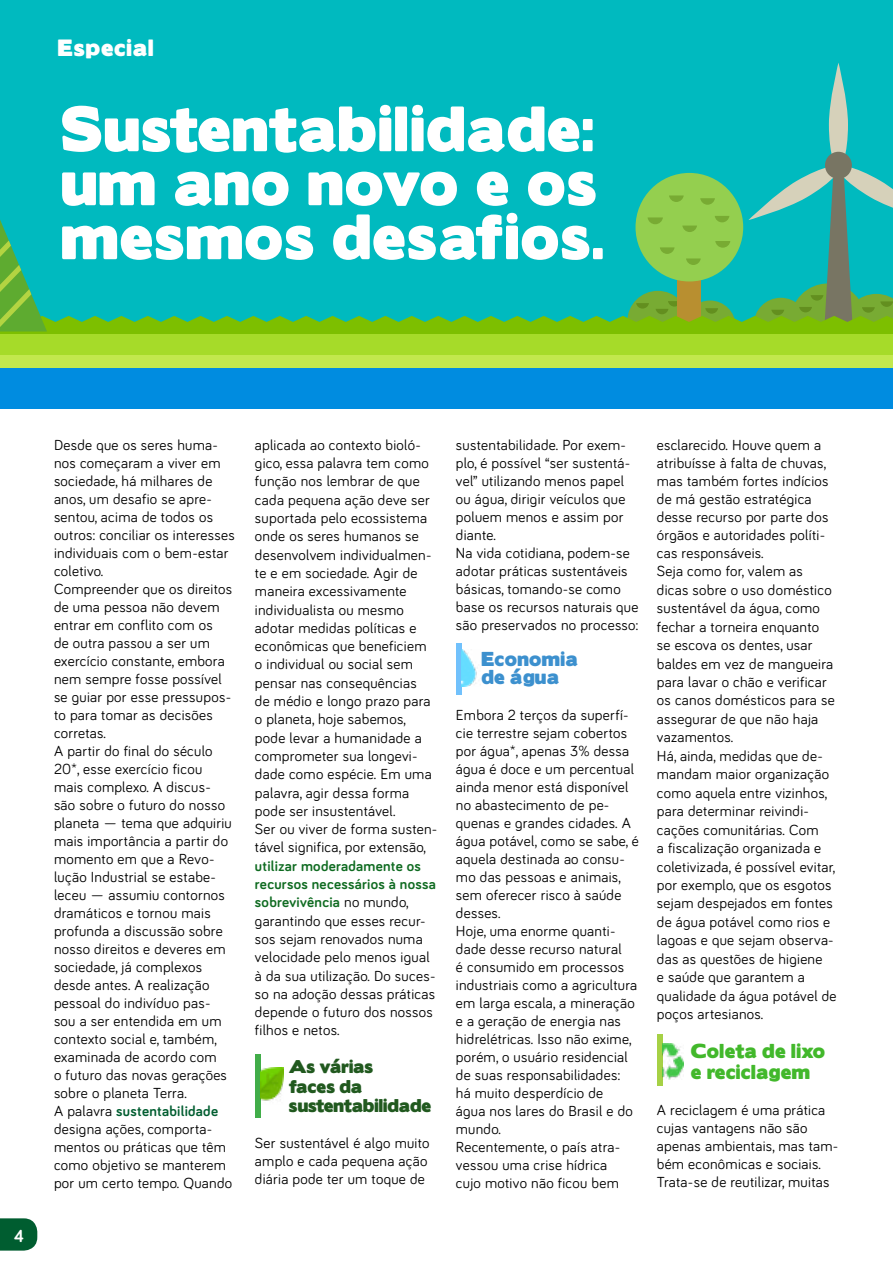
<style>
.page{position:relative;width:893px;height:1263px;background:#fff}
.page>*{position:absolute;margin:0;border:0;box-sizing:border-box;transform-origin:0 0}
.t1{font:57px/54px "Boris Black Bloxx";letter-spacing:.02em;color:#fff}
.t2{font:21px "Boris Black Bloxx";letter-spacing:.04em;color:#fff}
.t3{font:18px/21px "Boris Black Bloxx";letter-spacing:.02em;color:#42b82b}
.t4{font:18px/18px "Boris Black Bloxx";letter-spacing:.02em;color:#3c90ce}
.t5{font:700 18px "Bariol";color:#fff}
.t6{font:16.5px/19.5px "Boris Black Bloxx";color:#21591f}
.t7{font:15px/18px "Bariol";letter-spacing:.02em;color:#000}
.s1{font-weight:700;color:#005d30}
.s2{font-weight:700;color:#0f6b21}
</style>
<div class="page">
<svg style="left:0;top:1218px;width:37px;height:32px"></svg>
<div style="left:0;top:0;width:893px;height:409px;background:#00babf"></div>
<div style="left:627px;top:291px;width:61px;height:61px;background:#78ab33;border-radius:50%"></div>
<div style="left:684px;top:300px;width:52px;height:52px;background:#78ab33;border-radius:50%"></div>
<svg style="left:705px;top:308px;width:13px;height:6px"></svg>
<svg style="left:656px;top:301px;width:22px;height:13px"></svg>
<svg style="left:636px;top:303px;width:13px;height:6px"></svg>
<svg style="left:826px;top:63px;width:25px;height:96px"></svg>
<svg style="left:748px;top:167px;width:145px;height:149px"></svg>
<div style="left:825px;top:152px;width:27px;height:27px;background:#787563;border-radius:50%"></div>
<div style="left:678px;top:256px;width:23px;height:76px;background:#b88f30"></div>
<div style="left:635px;top:173px;width:108px;height:108px;background:#94cf4f;border-radius:50%"></div>
<svg style="left:715px;top:241px;width:15px;height:7px"></svg>
<svg style="left:648px;top:217px;width:15px;height:7px"></svg>
<svg style="left:669px;top:195px;width:15px;height:7px"></svg>
<svg style="left:682px;top:226px;width:15px;height:6px"></svg>
<svg style="left:700px;top:198px;width:15px;height:7px"></svg>
<svg style="left:715px;top:216px;width:14px;height:6px"></svg>
<svg style="left:660px;top:247px;width:15px;height:7px"></svg>
<svg style="left:686px;top:258px;width:15px;height:7px"></svg>
<svg style="left:0;top:316px;width:893px;height:18px;background:#6ebd18"></svg>
<div style="left:0;top:334px;width:893px;height:37px;background:#a6db29"></div>
<div style="left:0;top:356px;width:893px;height:15px;background:#c2e84d"></div>
<div style="left:0;top:368px;width:893px;height:41px;background:#008ce0"></div>
<svg style="left:0;top:220px;width:47px;height:111px"></svg>
<div style="left:255px;top:1054px;width:6px;height:64px;background:#41ad49"></div>
<div style="left:456px;top:643px;width:6px;height:52px;background:#71c1fc"></div>
<div style="left:657px;top:1034px;width:6px;height:52px;background:#a6d145"></div>
<img style="left:462px;top:650px;width:15px;height:36px">
<img style="left:261px;top:1067px;width:22px;height:34px">
<img style="left:663px;top:1044px;width:20px;height:35px">
<h2 class="t2" style="left:58px;top:32px;width:97px">Especial</h2>
<h1 class="t1" style="left:61px;top:104px;width:547px">Sustentabilidade: um ano novo e os mesmos desafios.</h1>
<p class="t5" style="left:14px;top:1223px;width:12px">4</p>
<p class="t7" style="left:54px;top:435px;width:182px">Desde que os seres huma&shy;nos começaram a viver em sociedade, há milhares de anos, um desafio se apre&shy;sentou, acima de todos os outros: conciliar os interesses individuais com o bem-estar coletivo.<br>Compreender que os direitos de uma pessoa não devem entrar em conflito com os<br>de outra passou a ser um exercício constante, embora nem sempre fosse possível se guiar por esse pressupos&shy;to para tomar as decisões corretas.<br>A partir do final do século<br>20*, esse exercício ficou mais complexo. A discus&shy;são sobre o futuro do nosso planeta — tema que adquiriu mais importância a partir do momento em que a Revo&shy;lução Industrial se estabe&shy;leceu — assumiu contornos dramáticos e tornou mais profunda a discussão sobre nosso direitos e deveres em sociedade, já complexos desde antes. A realização pessoal do indivíduo pas&shy;sou a ser entendida em um contexto social e, também, examinada de acordo com<br>o futuro das novas gerações sobre o planeta Terra.<br>A palavra <span class="s1">sustentabilidade </span>designa ações, comporta&shy;mentos ou práticas que têm como objetivo se manterem por um certo tempo. Quando</p>
<p class="t7" style="left:255px;top:435px;width:184px">aplicada ao contexto bioló&shy;gico, essa palavra tem como função nos lembrar de que cada pequena ação deve ser suportada pelo ecossistema onde os seres humanos se desenvolvem individualmen&shy;te e em sociedade. Agir de maneira excessivamente individualista ou mesmo adotar medidas políticas e econômicas que beneficiem o individual ou social sem pensar nas consequências<br>de médio e longo prazo para o planeta, hoje sabemos, pode levar a humanidade a comprometer sua longevi&shy;dade como espécie. Em uma palavra, agir dessa forma pode ser insustentável.<br>Ser ou viver de forma susten&shy;tável significa, por extensão,</p>
<p class="t7" style="left:255px;top:856px;width:182px"><span class="s2">utilizar moderadamente os recursos necessários à nossa sobrevivência</span> no mundo, garantindo que esses recur&shy;sos sejam renovados numa velocidade pelo menos igual à da sua utilização. Do suces&shy;so na adoção dessas práticas depende o futuro dos nossos filhos e netos.</p>
<p class="t6" style="left:289px;top:1057px;width:144px">As várias<br>faces da sustentabilidade</p>
<p class="t7" style="left:255px;top:1133px;width:176px">Ser sustentável é algo muito amplo e cada pequena ação diária pode ter um toque de</p>
<p class="t7" style="left:456px;top:435px;width:184px">sustentabilidade. Por exem&shy;plo, é possível “ser sustentá&shy;vel” utilizando menos papel ou água, dirigir veículos que poluem menos e assim por diante.<br>Na vida cotidiana, podem-se adotar práticas sustentáveis básicas, tomando-se como base os recursos naturais que são preservados no processo:</p>
<p class="t4" style="left:481px;top:650px;width:98px">Economia de água</p>
<p class="t7" style="left:456px;top:705px;width:184px">Embora 2 terços da superfí&shy;cie terrestre sejam cobertos por água*, apenas 3% dessa água é doce e um percentual ainda menor está disponível no abastecimento de pe&shy;quenas e grandes cidades. A água potável, como se sabe, é aquela destinada ao consu&shy;mo das pessoas e animais, sem oferecer risco à saúde desses.<br>Hoje, uma enorme quanti&shy;dade desse recurso natural<br>é consumido em processos industriais como a agricultura em larga escala, a mineração e a geração de energia nas hidrelétricas. Isso não exime, porém, o usuário residencial de suas responsabilidades:<br>há muito desperdício de<br>água nos lares do Brasil e do mundo.<br>Recentemente, o país atra&shy;vessou uma crise hídrica<br>cujo motivo não ficou bem</p>
<p class="t7" style="left:657px;top:435px;width:181px">esclarecido. Houve quem a atribuísse à falta de chuvas, mas também fortes indícios de má gestão estratégica desse recurso por parte dos órgãos e autoridades políti&shy;cas responsáveis.<br>Seja como for, valem as dicas sobre o uso doméstico sustentável da água, como fechar a torneira enquanto<br>se escova os dentes, usar baldes em vez de mangueira para lavar o chão e verificar os canos domésticos para se assegurar de que não haja vazamentos.<br>Há, ainda, medidas que de&shy;mandam maior organização como aquela entre vizinhos, para determinar reivindi&shy;cações comunitárias. Com<br>a fiscalização organizada e coletivizada, é possível evitar, por exemplo, que os esgotos sejam despejados em fontes de água potável como rios e lagoas e que sejam observa&shy;das as questões de higiene<br>e saúde que garantem a qualidade da água potável de poços artesianos.</p>
<p class="t3" style="left:691px;top:1041px;width:136px">Coleta de lixo e reciclagem</p>
<p class="t7" style="left:657px;top:1100px;width:183px">A reciclagem é uma prática cujas vantagens não são apenas ambientais, mas tam&shy;bém econômicas e sociais.<br>Trata-se de reutilizar, muitas</p>
</div>
